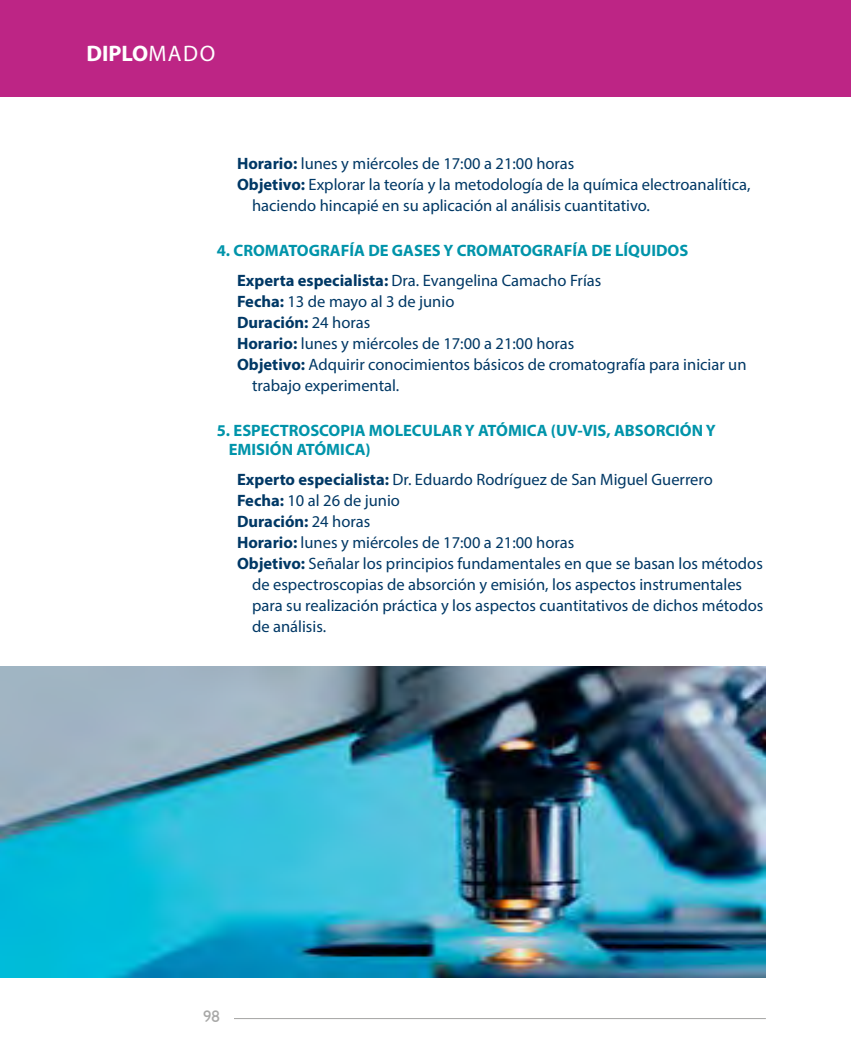
<style>
.page{position:relative;width:851px;height:1063px;background:#fff}
.page>*{position:absolute;margin:0;border:0;box-sizing:border-box;transform-origin:0 0}
.t1{font:700 22.5px "Myriad Pro";color:#fff}
.t2{font:16.5px "Myriad Pro";color:#003865}
.t3{font:700 16.5px/29.5px "Myriad Pro";color:#0094aa}
.t4{font:700 16.5px "Myriad Pro";color:#003865}
.t5{font:16.5px "Humanist 521 BT";color:#a8a8a7}
.s1{font-weight:400}
.s2{font-weight:700}
.s3{color:#003865}
.s4{font-weight:400;color:#003865}
</style>
<div class="page">
<div style="left:0;top:0;width:850px;height:97px;background:#bd2585"></div>
<hr style="left:234px;top:1018px;width:531px;height:1px;background:#a8a8a7">
<img style="left:0;top:666px;width:765px;height:312px">
<h1 class="t1" style="left:86px;top:39px;width:130px">DIPLO<span class="s1">MADO</span></h1>
<p class="t2" style="left:237px;top:153px;width:339px"><span class="s2">Horario:</span> lunes y miércoles de 17:00 a 21:00 horas</p>
<p class="t2" style="left:237px;top:174px;width:515px"><span class="s2">Objetivo:</span> Explorar la teoría y la metodología de la química electroanalítica,</p>
<p class="t2" style="left:252px;top:195px;width:399px">haciendo hincapié en su aplicación al análisis cuantitativo.</p>
<p class="t3" style="left:237px;top:235px;width:452px;text-indent:-20px">4. CROMATOGRAFÍA DE GASES Y CROMATOGRAFÍA DE LÍQUIDOS<br><span class="s3">Experta especialista:</span> <span class="s4">Dra. Evangelina Camacho Frías</span></p>
<p class="t2" style="left:237px;top:291px;width:219px"><span class="s2">Fecha:</span> 13 de mayo al 3 de junio</p>
<p class="t4" style="left:237px;top:311px;width:135px">Duración: <span class="s1">24 horas</span></p>
<p class="t2" style="left:237px;top:333px;width:339px"><span class="s2">Horario:</span> lunes y miércoles de 17:00 a 21:00 horas</p>
<p class="t2" style="left:237px;top:354px;width:511px"><span class="s2">Objetivo:</span> Adquirir conocimientos básicos de cromatografía para iniciar un</p>
<p class="t2" style="left:252px;top:375px;width:149px">trabajo experimental.</p>
<p class="t3" style="left:229px;top:420px;width:488px;line-height:19.5px;text-indent:-12px">5. ESPECTROSCOPIA MOLECULAR Y ATÓMICA (UV-VIS, ABSORCIÓN Y<br>EMISIÓN ATÓMICA)</p>
<p class="t2" style="left:237px;top:469px;width:477px"><span class="s2">Experto especialista:</span> Dr. Eduardo Rodríguez de San Miguel Guerrero</p>
<p class="t2" style="left:237px;top:490px;width:164px"><span class="s2">Fecha:</span> 10 al 26 de junio</p>
<p class="t4" style="left:237px;top:510px;width:135px">Duración: <span class="s1">24 horas</span></p>
<p class="t2" style="left:237px;top:532px;width:339px"><span class="s2">Horario:</span> lunes y miércoles de 17:00 a 21:00 horas</p>
<p class="t2" style="left:237px;top:553px;width:527px"><span class="s2">Objetivo:</span> Señalar los principios fundamentales en que se basan los métodos</p>
<p class="t2" style="left:252px;top:574px;width:491px">de espectroscopias de absorción y emisión, los aspectos instrumentales</p>
<p class="t2" style="left:252px;top:595px;width:512px">para su realización práctica y los aspectos cuantitativos de dichos métodos</p>
<p class="t2" style="left:252px;top:616px;width:76px">de análisis.</p>
<p class="t5" style="left:203px;top:1007px;width:18px">98</p>
</div>
